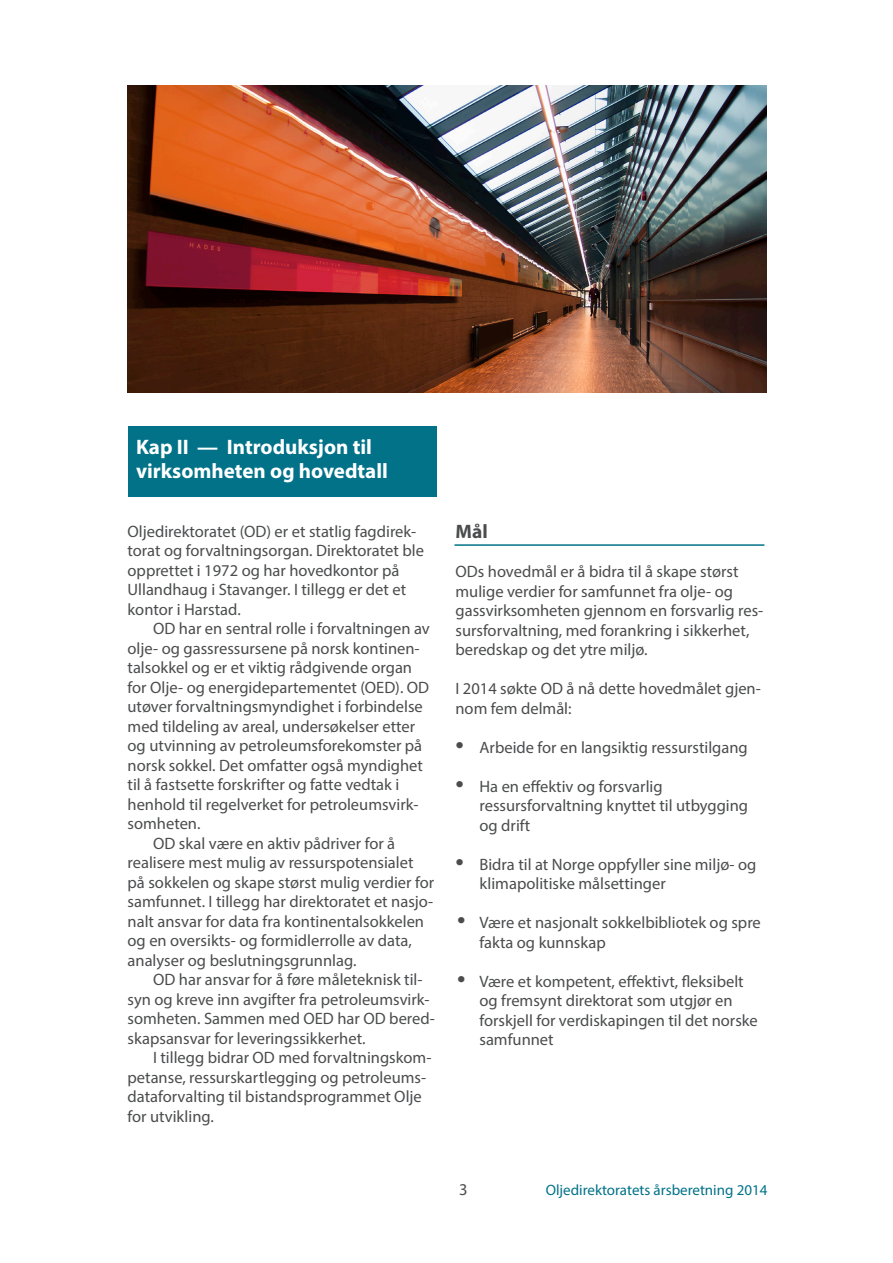
<style>
.page{position:relative;width:893px;height:1263px;background:#fff}
.page>*{position:absolute;margin:0;border:0;box-sizing:border-box;transform-origin:0 0}
.Overskrift{font:700 21px "Myriad Pro";color:#fff}
.underoverkrift{font:700 19.5px "Myriad Pro";color:#4b4c4d}
.innrykk_brød{font:16.5px/19.5px "Myriad Pro";color:#4b4c4d}
.Brødtekst{font:16.5px/19.5px "Myriad Pro";color:#4b4c4d}
.t1{font:15px "Myriad Pro";color:#017288}
.s1{font-size:30px}
</style>
<div class="page">
<div style="left:129px;top:426px;width:308px;height:70px;background:#017288"></div>
<hr style="left:454px;top:544px;width:310px;height:2px;background:#017288">
<img style="left:128px;top:85px;width:638px;height:308px">
<p class="Overskrift" style="left:136px;top:433px;width:237px">Kap II — Introduksjon til</p>
<p class="Overskrift" style="left:136px;top:457px;width:253px">virksomheten og hovedtall</p>
<p class="Brødtekst" style="left:128px;top:521px;width:298px">Oljedirektoratet (OD) er et statlig fagdirek&shy;torat og forvaltningsorgan. Direktoratet ble opprettet i 1972 og har hovedkontor på Ullandhaug i Stavanger. I tillegg er det et kontor i Harstad.</p>
<p class="innrykk_brød" style="left:128px;top:619px;width:304px;text-indent:26px">OD har en sentral rolle i forvaltningen av olje- og gassressursene på norsk kontinen&shy;talsokkel og er et viktig rådgivende organ for Olje- og energidepartementet (OED). OD utøver forvaltningsmyndighet i forbindelse med tildeling av areal, undersøkelser etter og utvinning av petroleumsforekomster på norsk sokkel. Det omfatter også myndighet til å fastsette forskrifter og fatte vedtak i henhold til regelverket for petroleumsvirk&shy;somheten.</p>
<p class="innrykk_brød" style="left:128px;top:833px;width:308px;text-indent:26px">OD skal være en aktiv pådriver for å realisere mest mulig av ressurspotensialet på sokkelen og skape størst mulig verdier for samfunnet. I tillegg har direktoratet et nasjo&shy;nalt ansvar for data fra kontinentalsokkelen og en oversikts- og formidlerrolle av data, analyser og beslutningsgrunnlag.</p>
<p class="innrykk_brød" style="left:128px;top:970px;width:309px;text-indent:26px">OD har ansvar for å føre måleteknisk til&shy;syn og kreve inn avgifter fra petroleumsvirk&shy;somheten. Sammen med OED har OD bered&shy;skapsansvar for leveringssikkerhet.</p>
<p class="innrykk_brød" style="left:128px;top:1048px;width:305px;text-indent:26px">I tillegg bidrar OD med forvaltningskom&shy;petanse, ressurskartlegging og petroleums&shy;dataforvalting til bistandsprogrammet Olje for utvikling.</p>
<p class="underoverkrift" style="left:455px;top:519px;width:34px">Mål</p>
<p class="Brødtekst" style="left:455px;top:561px;width:309px">ODs hovedmål er å bidra til å skape størst mulige verdier for samfunnet fra olje- og gassvirksomheten gjennom en forsvarlig res&shy;sursforvaltning, med forankring i sikkerhet, beredskap og det ytre miljø.</p>
<p class="Brødtekst" style="left:455px;top:678px;width:307px">I 2014 søkte OD å nå dette hovedmålet gjen&shy;nom fem delmål:</p>
<p class="Brødtekst" style="left:455px;top:737px;width:294px"><span class="s1">•</span> Arbeide for en langsiktig ressurstilgang</p>
<p class="Brødtekst" style="left:455px;top:776px;width:209px"><span class="s1">•</span> Ha en effektiv og forsvarlig</p>
<p class="Brødtekst" style="left:479px;top:795px;width:270px">ressursforvaltning knyttet til utbygging og drift</p>
<p class="Brødtekst" style="left:479px;top:854px;width:278px;text-indent:-24px"><span class="s1">•</span> Bidra til at Norge oppfyller sine miljø- og klimapolitiske målsettinger</p>
<p class="Brødtekst" style="left:479px;top:912px;width:283px;text-indent:-23px"><span class="s1">•</span> Være et nasjonalt sokkelbibliotek og spre fakta og kunnskap</p>
<p class="Brødtekst" style="left:457px;top:971px;width:288px"><span class="s1">•</span> Være et kompetent, effektivt, fleksibelt</p>
<p class="Brødtekst" style="left:479px;top:990px;width:280px">og fremsynt direktorat som utgjør en forskjell for verdiskapingen til det norske samfunnet</p>
<p class="innrykk_brød" style="left:459px;top:1179px;width:10px">3</p>
<p class="t1" style="left:546px;top:1181px;width:223px">Oljedirektoratets årsberetning 2014</p>
</div>
